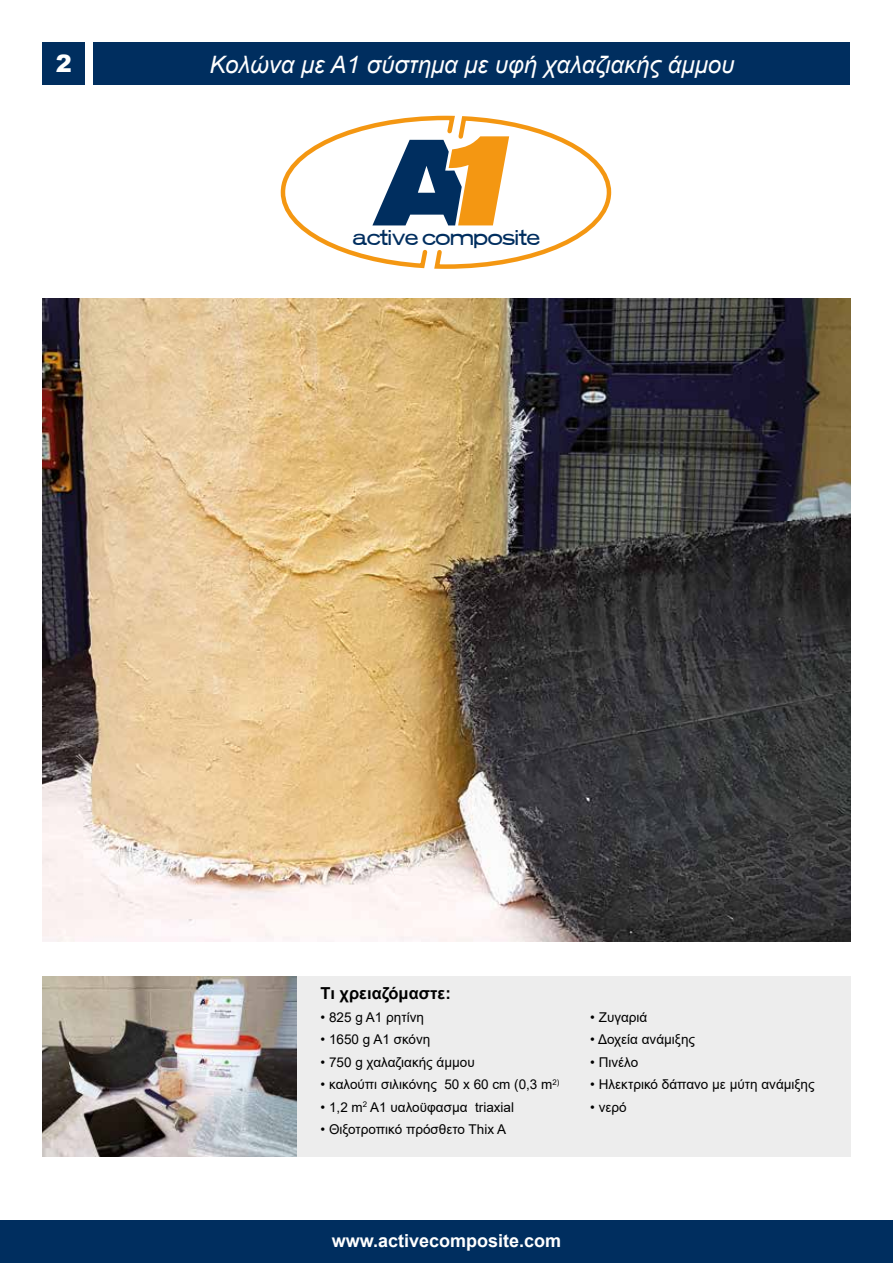
<style>
.page{position:relative;width:893px;height:1263px;background:#fff}
.page>*{position:absolute;margin:0;border:0;box-sizing:border-box;transform-origin:0 0}
.t1{font:italic 24px "Arial";color:#fff}
.t2{font:900 24px "Arial";color:#fff}
.t3{font:19.95px "Shilton Extended";color:#002e5f}
.t4{font:700 18px "Arial";color:#fff}
.t5{font:700 16.5px "Arial";color:#000}
.t6{font:13.5px "Arial";color:#000}
</style>
<div class="page">
<div style="left:0;top:1220px;width:893px;height:43px;background:#002e5f"></div>
<div style="left:43px;top:43px;width:42px;height:42px;background:#002e5f"></div>
<div style="left:94px;top:43px;width:756px;height:42px;background:#002e5f"></div>
<img style="left:43px;top:298px;width:807px;height:644px">
<div style="left:42px;top:976px;width:808px;height:180px;background:#ededed"></div>
<img style="left:43px;top:976px;width:253px;height:181px">
<svg style="left:280px;top:115px;width:331px;height:154px"></svg>
<h1 class="t2" style="left:56px;top:46px;width:18px">2</h1>
<h1 class="t1" style="left:210px;top:49px;width:526px">Κολώνα με Α1 σύστημα με υφή χαλαζιακής άμμου</h1>
<h2 class="t3" style="left:353px;top:224px;width:188px">active composite</h2>
<p class="t5" style="left:321px;top:982px;width:132px">Τι χρειαζόμαστε:</p>
<p class="t6" style="left:321px;top:1007px;width:105px">• 825 g A1 ρητίνη</p>
<p class="t6" style="left:321px;top:1030px;width:111px">• 1650 g A1 σκόνη</p>
<p class="t6" style="left:321px;top:1052px;width:156px">• 750 g χαλαζιακής άμμου</p>
<p class="t6" style="left:321px;top:1075px;width:240px">• καλούπι σιλικόνης 50 x 60 cm (0,3 m<sup>2)</sup></p>
<p class="t6" style="left:321px;top:1097px;width:195px">• 1,2 m<sup>2</sup> A1 υαλοϋφασμα triaxial</p>
<p class="t6" style="left:321px;top:1120px;width:187px">• Θιξοτροπικό πρόσθετο Thix A</p>
<p class="t6" style="left:590px;top:1007px;width:59px">• Ζυγαριά</p>
<p class="t6" style="left:590px;top:1030px;width:106px">• Δοχεία ανάμιξης</p>
<p class="t6" style="left:590px;top:1052px;width:50px">• Πινέλο</p>
<p class="t6" style="left:590px;top:1075px;width:226px">• Ηλεκτρικό δάπανο με μύτη ανάμιξης</p>
<p class="t6" style="left:590px;top:1097px;width:38px">• νερό</p>
<h3 class="t4" style="left:332px;top:1227px;width:231px">www.activecomposite.com</h3>
</div>
